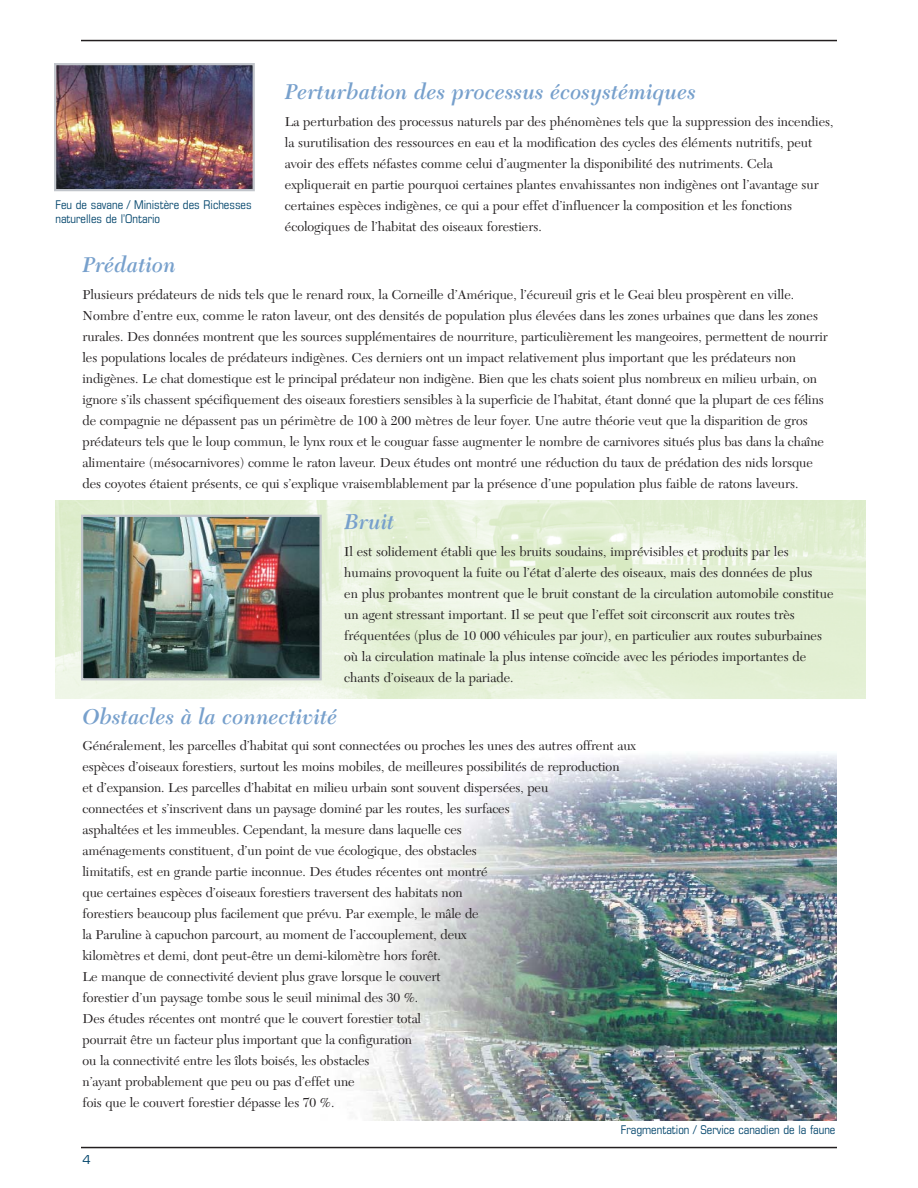
<style>
.page{position:relative;width:918px;height:1188px;background:#fff}
.page>*{position:absolute;margin:0;border:0;box-sizing:border-box;transform-origin:0 0}
.t1{font:italic 600 22.5px "New Caledonia";color:#77a0cc}
.t2{font:13.5px/21px "New Caledonia";color:#231f20}
.t3{font:condensed 12px/13.5px "Eurostile";color:#00446b}
.t4{font:12px "Eurostile";color:#00446b}
</style>
<div class="page">
<img style="left:359px;top:754px;width:478px;height:366px">
<img style="left:55px;top:501px;width:811px;height:197px">
<hr style="left:81px;top:40px;width:756px;height:1px;background:#231f20">
<hr style="left:81px;top:1147px;width:756px;height:1px;background:#231f20">
<img style="left:57px;top:66px;width:195px;height:122px">
<div style="left:54px;top:63px;width:201px;height:128px;border:2px solid #c1c5cb"></div>
<img style="left:84px;top:518px;width:235px;height:159px">
<div style="left:81px;top:515px;width:241px;height:165px;border:2px solid #c1c5cb"></div>
<p class="t3" style="left:56px;top:199px;width:198px">Feu de savane / Ministère des Richesses naturelles de l’Ontario</p>
<h1 class="t1" style="left:285px;top:83px;width:413px">Perturbation des processus écosystémiques</h1>
<p class="t2" style="left:285px;top:112px;width:550px">La perturbation des processus naturels par des phénomènes tels que la suppression des incendies, la surutilisation des ressources en eau et la modification des cycles des éléments nutritifs, peut avoir des effets néfastes comme celui d’augmenter la disponibilité des nutriments. Cela expliquerait en partie pourquoi certaines plantes envahissantes non indigènes ont l’avantage sur certaines espèces indigènes, ce qui a pour effet d’influencer la composition et les fonctions écologiques de l’habitat des oiseaux forestiers.</p>
<h1 class="t1" style="left:82px;top:256px;width:95px">Prédation</h1>
<p class="t2" style="left:82px;top:285px;width:747px">Plusieurs prédateurs de nids tels que le renard roux, la Corneille d’Amérique, l’écureuil gris et le Geai bleu prospèrent en ville.<br>Nombre d’entre eux, comme le raton laveur, ont des densités de population plus élevées dans les zones urbaines que dans les zones rurales. Des données montrent que les sources supplémentaires de nourriture, particulièrement les mangeoires, permettent de nourrir les populations locales de prédateurs indigènes. Ces derniers ont un impact relativement plus important que les prédateurs non indigènes. Le chat domestique est le principal prédateur non indigène. Bien que les chats soient plus nombreux en milieu urbain, on ignore s’ils chassent spécifiquement des oiseaux forestiers sensibles à la superficie de l’habitat, étant donné que la plupart de ces félins de compagnie ne dépassent pas un périmètre de 100 à 200 mètres de leur foyer. Une autre théorie veut que la disparition de gros prédateurs tels que le loup commun, le lynx roux et le couguar fasse augmenter le nombre de carnivores situés plus bas dans la chaîne alimentaire (mésocarnivores) comme le raton laveur. Deux études ont montré une réduction du taux de prédation des nids lorsque des coyotes étaient présents, ce qui s’explique vraisemblablement par la présence d’une population plus faible de ratons laveurs.</p>
<h1 class="t1" style="left:344px;top:513px;width:52px">Bruit</h1>
<p class="t2" style="left:344px;top:542px;width:491px">Il est solidement établi que les bruits soudains, imprévisibles et produits par les humains provoquent la fuite ou l’état d’alerte des oiseaux, mais des données de plus<br>en plus probantes montrent que le bruit constant de la circulation automobile constitue un agent stressant important. Il se peut que l’effet soit circonscrit aux routes très fréquentées (plus de 10 000 véhicules par jour), en particulier aux routes suburbaines où la circulation matinale la plus intense coïncide avec les périodes importantes de chants d’oiseaux de la pariade.</p>
<h1 class="t1" style="left:82px;top:707px;width:257px">Obstacles à la connectivité</h1>
<p class="t2" style="left:82px;top:736px;width:555px">Généralement, les parcelles d’habitat qui sont connectées ou proches les unes des autres offrent aux espèces d’oiseaux forestiers, surtout les moins mobiles, de meilleures possibilités de reproduction<br>et d’expansion. Les parcelles d’habitat en milieu urbain sont souvent dispersées, peu<br>connectées et s’inscrivent dans un paysage dominé par les routes, les surfaces<br>asphaltées et les immeubles. Cependant, la mesure dans laquelle ces<br>aménagements constituent, d’un point de vue écologique, des obstacles<br>limitatifs, est en grande partie inconnue. Des études récentes ont montré<br>que certaines espèces d’oiseaux forestiers traversent des habitats non<br>forestiers beaucoup plus facilement que prévu. Par exemple, le mâle de<br>la Paruline à capuchon parcourt, au moment de l’accouplement, deux<br>kilomètres et demi, dont peut-être un demi-kilomètre hors forêt.<br>Le manque de connectivité devient plus grave lorsque le couvert<br>forestier d’un paysage tombe sous le seuil minimal des 30 %.<br>Des études récentes ont montré que le couvert forestier total<br>pourrait être un facteur plus important que la configuration<br>ou la connectivité entre les îlots boisés, les obstacles<br>n’ayant probablement que peu ou pas d’effet une<br>fois que le couvert forestier dépasse les 70 %.</p>
<p class="t4" style="left:82px;top:1155px;width:10px">4</p>
<p class="t3" style="left:621px;top:1125px;width:216px">Fragmentation / Service canadien de la faune</p>
</div>
